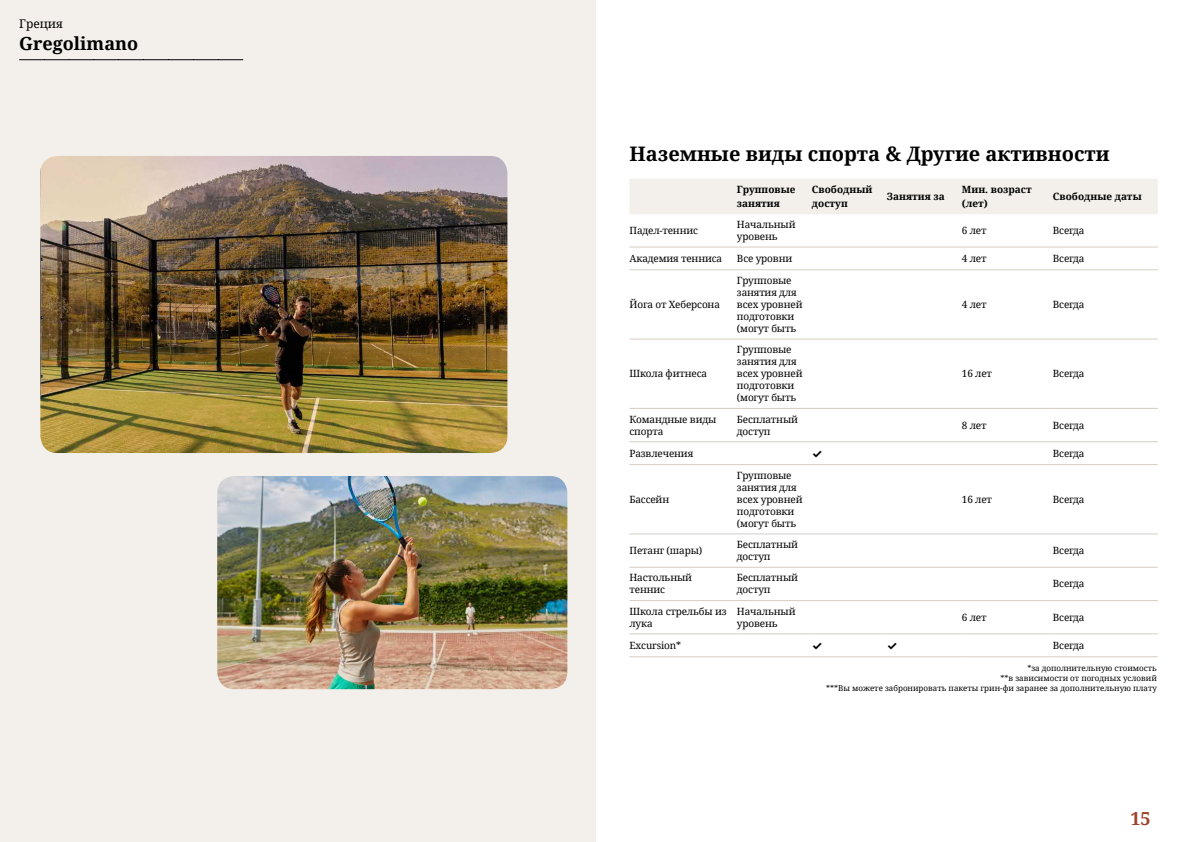
<style>
.page{position:relative;width:1191px;height:842px;background:#fff}
.page>*{position:absolute;margin:0;border:0;box-sizing:border-box;transform-origin:0 0}
.t1{font:700 20px "Noto Serif";color:#000}
.t2{font:700 18px "Noto Serif";color:#000}
.t3{font:700 18px "Noto Serif";color:#9d432c}
.t4{font:12px "Noto Serif";color:#000}
.t5{font:700 12px "Inter";color:#000}
.t6{font:10px/12px "Noto Serif";letter-spacing:-.015em;color:#000}
.t7{font:700 10px/14px "Noto Serif";color:#000}
.t8{font:8px/9.6px "Noto Serif";color:#000;text-align:right}
</style>
<div class="page">
<div style="left:0;top:0;width:595px;height:842px;background:#f3f0ec"></div>
<img style="left:40px;top:156px;width:467px;height:297px">
<img style="left:217px;top:476px;width:350px;height:213px">
<svg style="left:20px;top:59px;width:223px;height:1px"></svg>
<div style="left:630px;top:179px;width:527px;height:35px;background:#f3f0ec"></div>
<hr style="left:629px;top:246px;width:108px;height:1px;background:#d7cdc1">
<hr style="left:737px;top:246px;width:75px;height:1px;background:#d7cdc1">
<hr style="left:812px;top:246px;width:75px;height:1px;background:#d7cdc1">
<hr style="left:887px;top:246px;width:75px;height:1px;background:#d7cdc1">
<hr style="left:962px;top:246px;width:91px;height:1px;background:#d7cdc1">
<hr style="left:1053px;top:246px;width:104px;height:1px;background:#d7cdc1">
<hr style="left:629px;top:269px;width:108px;height:1px;background:#d7cdc1">
<hr style="left:737px;top:269px;width:75px;height:1px;background:#d7cdc1">
<hr style="left:812px;top:269px;width:75px;height:1px;background:#d7cdc1">
<hr style="left:887px;top:269px;width:75px;height:1px;background:#d7cdc1">
<hr style="left:962px;top:269px;width:91px;height:1px;background:#d7cdc1">
<hr style="left:1053px;top:269px;width:104px;height:1px;background:#d7cdc1">
<hr style="left:629px;top:339px;width:108px;height:1px;background:#d7cdc1">
<hr style="left:737px;top:339px;width:75px;height:1px;background:#d7cdc1">
<hr style="left:812px;top:339px;width:75px;height:1px;background:#d7cdc1">
<hr style="left:887px;top:339px;width:75px;height:1px;background:#d7cdc1">
<hr style="left:962px;top:339px;width:91px;height:1px;background:#d7cdc1">
<hr style="left:1053px;top:339px;width:104px;height:1px;background:#d7cdc1">
<hr style="left:629px;top:408px;width:108px;height:1px;background:#d7cdc1">
<hr style="left:737px;top:408px;width:75px;height:1px;background:#d7cdc1">
<hr style="left:812px;top:408px;width:75px;height:1px;background:#d7cdc1">
<hr style="left:887px;top:408px;width:75px;height:1px;background:#d7cdc1">
<hr style="left:962px;top:408px;width:91px;height:1px;background:#d7cdc1">
<hr style="left:1053px;top:408px;width:104px;height:1px;background:#d7cdc1">
<hr style="left:629px;top:441px;width:108px;height:1px;background:#d7cdc1">
<hr style="left:737px;top:441px;width:75px;height:1px;background:#d7cdc1">
<hr style="left:812px;top:441px;width:75px;height:1px;background:#d7cdc1">
<hr style="left:887px;top:441px;width:75px;height:1px;background:#d7cdc1">
<hr style="left:962px;top:441px;width:91px;height:1px;background:#d7cdc1">
<hr style="left:1053px;top:441px;width:104px;height:1px;background:#d7cdc1">
<hr style="left:629px;top:464px;width:108px;height:1px;background:#d7cdc1">
<hr style="left:737px;top:464px;width:75px;height:1px;background:#d7cdc1">
<hr style="left:812px;top:464px;width:75px;height:1px;background:#d7cdc1">
<hr style="left:887px;top:464px;width:75px;height:1px;background:#d7cdc1">
<hr style="left:962px;top:464px;width:91px;height:1px;background:#d7cdc1">
<hr style="left:1053px;top:464px;width:104px;height:1px;background:#d7cdc1">
<hr style="left:629px;top:533px;width:108px;height:1px;background:#d7cdc1">
<hr style="left:737px;top:533px;width:75px;height:1px;background:#d7cdc1">
<hr style="left:812px;top:533px;width:75px;height:1px;background:#d7cdc1">
<hr style="left:887px;top:533px;width:75px;height:1px;background:#d7cdc1">
<hr style="left:962px;top:533px;width:91px;height:1px;background:#d7cdc1">
<hr style="left:1053px;top:533px;width:104px;height:1px;background:#d7cdc1">
<hr style="left:629px;top:567px;width:108px;height:1px;background:#d7cdc1">
<hr style="left:737px;top:567px;width:75px;height:1px;background:#d7cdc1">
<hr style="left:812px;top:567px;width:75px;height:1px;background:#d7cdc1">
<hr style="left:887px;top:567px;width:75px;height:1px;background:#d7cdc1">
<hr style="left:962px;top:567px;width:91px;height:1px;background:#d7cdc1">
<hr style="left:1053px;top:567px;width:104px;height:1px;background:#d7cdc1">
<hr style="left:629px;top:600px;width:108px;height:1px;background:#d7cdc1">
<hr style="left:737px;top:600px;width:75px;height:1px;background:#d7cdc1">
<hr style="left:812px;top:600px;width:75px;height:1px;background:#d7cdc1">
<hr style="left:887px;top:600px;width:75px;height:1px;background:#d7cdc1">
<hr style="left:962px;top:600px;width:91px;height:1px;background:#d7cdc1">
<hr style="left:1053px;top:600px;width:104px;height:1px;background:#d7cdc1">
<hr style="left:629px;top:633px;width:108px;height:1px;background:#d7cdc1">
<hr style="left:737px;top:633px;width:75px;height:1px;background:#d7cdc1">
<hr style="left:812px;top:633px;width:75px;height:1px;background:#d7cdc1">
<hr style="left:887px;top:633px;width:75px;height:1px;background:#d7cdc1">
<hr style="left:962px;top:633px;width:91px;height:1px;background:#d7cdc1">
<hr style="left:1053px;top:633px;width:104px;height:1px;background:#d7cdc1">
<hr style="left:629px;top:656px;width:108px;height:1px;background:#d7cdc1">
<hr style="left:737px;top:656px;width:75px;height:1px;background:#d7cdc1">
<hr style="left:812px;top:656px;width:75px;height:1px;background:#d7cdc1">
<hr style="left:887px;top:656px;width:75px;height:1px;background:#d7cdc1">
<hr style="left:962px;top:656px;width:91px;height:1px;background:#d7cdc1">
<hr style="left:1053px;top:656px;width:104px;height:1px;background:#d7cdc1">
<p class="t4" style="left:19px;top:16px;width:45px">Греция</p>
<h2 class="t2" style="left:19px;top:31px;width:120px">Gregolimano</h2>
<h1 class="t1" style="left:629px;top:139px;width:482px">Наземные виды спорта &amp; Другие активности</h1>
<p class="t7" style="left:737px;top:182px;width:60px">Групповые занятия</p>
<p class="t7" style="left:812px;top:182px;width:62px">Свободный доступ</p>
<p class="t7" style="left:887px;top:189px;width:59px">Занятия за</p>
<p class="t7" style="left:962px;top:182px;width:71px">Мин. возраст (лет)</p>
<p class="t7" style="left:1053px;top:189px;width:90px">Свободные даты</p>
<p class="t6" style="left:629px;top:224px;width:70px">Падел-теннис</p>
<p class="t6" style="left:737px;top:218px;width:60px">Начальный уровень</p>
<p class="t6" style="left:962px;top:224px;width:26px">6 лет</p>
<p class="t6" style="left:1053px;top:224px;width:33px">Всегда</p>
<p class="t6" style="left:629px;top:252px;width:94px">Академия тенниса</p>
<p class="t6" style="left:737px;top:252px;width:57px">Все уровни</p>
<p class="t6" style="left:962px;top:252px;width:26px">4 лет</p>
<p class="t6" style="left:1053px;top:252px;width:33px">Всегда</p>
<p class="t6" style="left:629px;top:298px;width:92px">Йога от Хеберсона</p>
<p class="t6" style="left:737px;top:274px;width:67px">Групповые занятия для всех уровней подготовки (могут быть</p>
<p class="t6" style="left:962px;top:298px;width:26px">4 лет</p>
<p class="t6" style="left:1053px;top:298px;width:33px">Всегда</p>
<p class="t6" style="left:629px;top:367px;width:79px">Школа фитнеса</p>
<p class="t6" style="left:737px;top:343px;width:67px">Групповые занятия для всех уровней подготовки (могут быть</p>
<p class="t6" style="left:962px;top:367px;width:32px">16 лет</p>
<p class="t6" style="left:1053px;top:367px;width:33px">Всегда</p>
<p class="t6" style="left:629px;top:413px;width:88px">Командные виды спорта</p>
<p class="t6" style="left:737px;top:413px;width:63px">Бесплатный доступ</p>
<p class="t6" style="left:962px;top:419px;width:26px">8 лет</p>
<p class="t6" style="left:1053px;top:419px;width:33px">Всегда</p>
<p class="t6" style="left:629px;top:447px;width:65px">Развлечения</p>
<p class="t5" style="left:812px;top:444px;width:12px">✓</p>
<p class="t6" style="left:1053px;top:447px;width:33px">Всегда</p>
<p class="t6" style="left:629px;top:493px;width:41px">Бассейн</p>
<p class="t6" style="left:737px;top:469px;width:67px">Групповые занятия для всех уровней подготовки (могут быть</p>
<p class="t6" style="left:962px;top:493px;width:32px">16 лет</p>
<p class="t6" style="left:1053px;top:493px;width:33px">Всегда</p>
<p class="t6" style="left:629px;top:544px;width:74px">Петанг (шары)</p>
<p class="t6" style="left:737px;top:538px;width:63px">Бесплатный доступ</p>
<p class="t6" style="left:1053px;top:544px;width:33px">Всегда</p>
<p class="t6" style="left:629px;top:571px;width:64px">Настольный теннис</p>
<p class="t6" style="left:737px;top:571px;width:63px">Бесплатный доступ</p>
<p class="t6" style="left:1053px;top:577px;width:33px">Всегда</p>
<p class="t6" style="left:629px;top:605px;width:99px">Школа стрельбы из лука</p>
<p class="t6" style="left:737px;top:605px;width:60px">Начальный уровень</p>
<p class="t6" style="left:962px;top:611px;width:26px">6 лет</p>
<p class="t6" style="left:1053px;top:611px;width:33px">Всегда</p>
<p class="t6" style="left:629px;top:639px;width:53px">Excursion*</p>
<p class="t5" style="left:812px;top:637px;width:12px">✓</p>
<p class="t5" style="left:887px;top:637px;width:12px">✓</p>
<p class="t6" style="left:1053px;top:639px;width:33px">Всегда</p>
<p class="t8" style="left:826px;top:663px;width:332px">*за дополнительную стоимость<br>**в зависимости от погодных условий<br>***Вы можете забронировать пакеты грин-фи заранее за дополнительную плату</p>
<h2 class="t3" style="left:1130px;top:806px;width:22px">15</h2>
</div>
